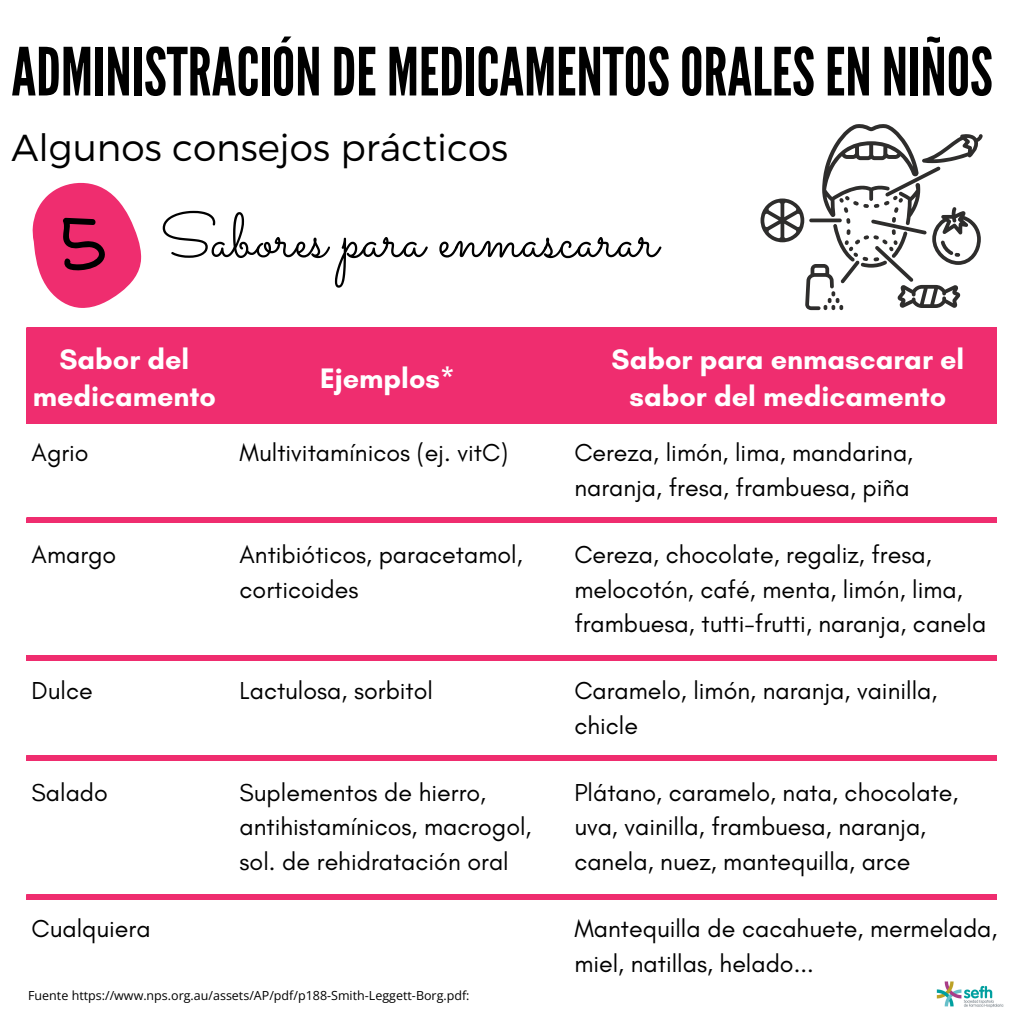
<style>
.page{position:relative;width:1013px;height:1013px;background:#fff}
.page>*{position:absolute;margin:0;border:0;box-sizing:border-box;transform-origin:0 0}
.t1{font:66.25px "League Gothic";color:#000}
.t2{font:62.5px "Sacramento";color:#000}
.t3{font:300 37.5px "Montserrat";color:#000}
.t4{font:700 28.75px/36.5px "Glacial Indifference";color:#fff;text-align:center}
.t5{font:25px/34.8px "Glacial Indifference";color:#000}
.t6{font:12.5px "Open Sans";color:#000}
</style>
<div class="page">
<div style="left:27px;top:328px;width:969px;height:95px;background:#ef2d6f"></div>
<svg style="left:32px;top:182px;width:109px;height:126px"></svg>
<svg style="left:760px;top:124px;width:222px;height:186px"></svg>
<hr style="left:27px;top:518px;width:969px;height:4px;background:#ef2d6f">
<div style="left:27px;top:655px;width:969px;height:5px;background:#ef2d6f"></div>
<div style="left:27px;top:755px;width:969px;height:5px;background:#ef2d6f"></div>
<div style="left:27px;top:894px;width:969px;height:5px;background:#ef2d6f"></div>
<img style="left:936px;top:981px;width:68px;height:27px">
<p class="t1" style="left:11px;top:33px;width:982px">ADMINISTRACIÓNDE MEDICAMENTOSORALESENNIÑOS</p>
<p class="t3" style="left:11px;top:123px;width:498px">Algunos consejos prácticos</p>
<p class="t2" style="left:160px;top:198px;width:500px">Sabores para enmascarar</p>
<p class="t4" style="left:33px;top:341px;width:185px">Sabor del medicamento</p>
<p class="t4" style="left:320px;top:359px;width:136px">Ejemplos*</p>
<p class="t4" style="left:611px;top:341px;width:354px">Sabor para enmascarar el sabor del medicamento</p>
<p class="t5" style="left:32px;top:435px;width:59px">Agrio</p>
<p class="t5" style="left:239px;top:435px;width:270px">Multivitamínicos (ej. vitC)</p>
<p class="t5" style="left:574px;top:435px;width:340px">Cereza, limón, lima, mandarina, naranja, fresa, frambuesa, piña</p>
<p class="t5" style="left:32px;top:536px;width:86px">Amargo</p>
<p class="t5" style="left:239px;top:536px;width:284px">Antibióticos, paracetamol, corticoides</p>
<p class="t5" style="left:574px;top:536px;width:413px">Cereza, chocolate, regaliz, fresa, melocotón, café, menta, limón, lima, frambuesa, tutti-frutti, naranja, canela</p>
<p class="t5" style="left:32px;top:673px;width:63px">Dulce</p>
<p class="t5" style="left:239px;top:673px;width:195px">Lactulosa, sorbitol</p>
<p class="t5" style="left:574px;top:673px;width:364px">Caramelo, limón, naranja, vainilla, chicle</p>
<p class="t5" style="left:32px;top:774px;width:78px">Salado</p>
<p class="t5" style="left:239px;top:774px;width:293px">Suplementos de hierro, antihistamínicos, macrogol, sol. de rehidratación oral</p>
<p class="t5" style="left:574px;top:774px;width:385px">Plátano, caramelo, nata, chocolate, uva, vainilla, frambuesa, naranja, canela, nuez, mantequilla, arce</p>
<p class="t5" style="left:32px;top:910px;width:121px">Cualquiera</p>
<p class="t6" style="left:28px;top:986px;width:443px">Fuente https://www.nps.org.au/assets/AP/pdf/p188-Smith-Leggett-Borg.pdf:</p>
<p class="t5" style="left:574px;top:910px;width:424px">Mantequilla de cacahuete, mermelada, miel, natillas, helado...</p>
</div>
